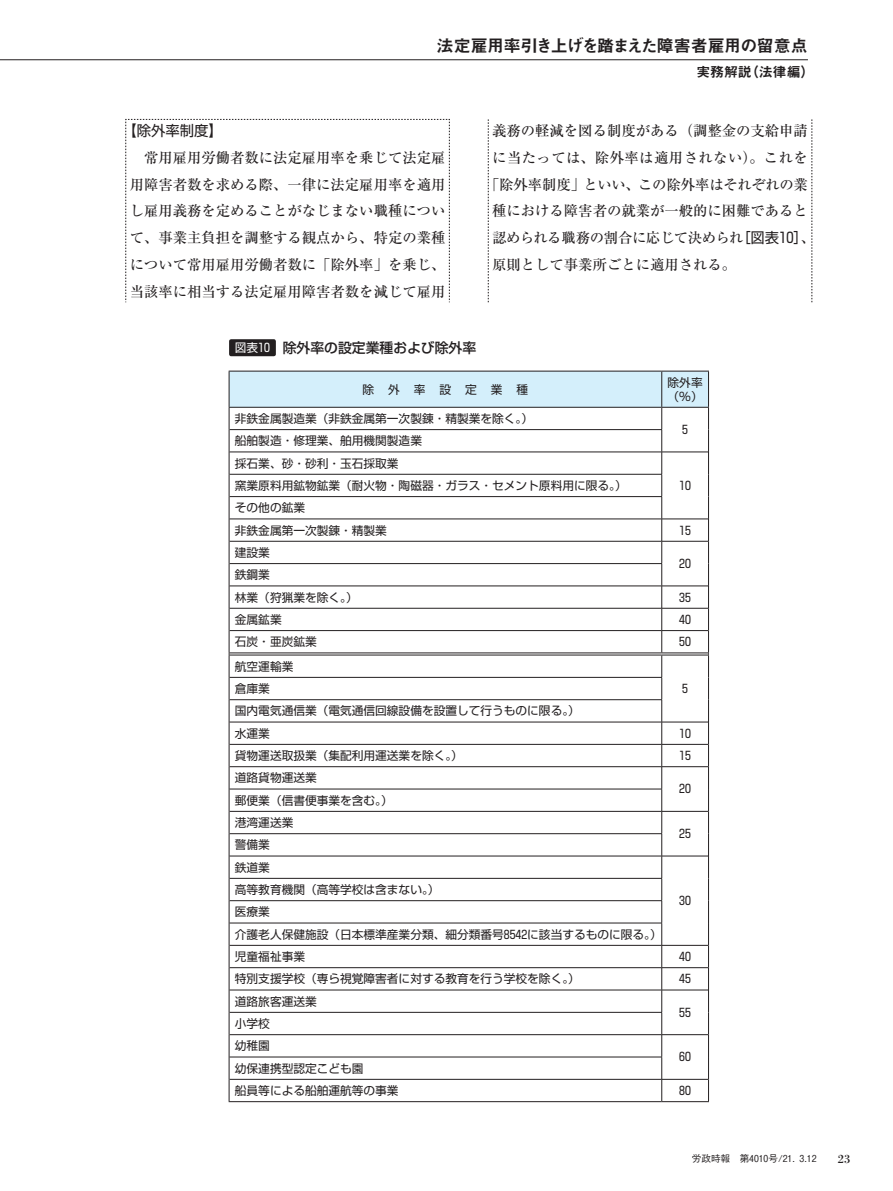
<style>
.page{position:relative;width:893px;height:1191px;background:#fff}
.page>*{position:absolute;margin:0;border:0;box-sizing:border-box;transform-origin:0 0}
.t1{font:16.95px "Midashi Go Pr 5 MB31";letter-spacing:-.035em;color:#231f20}
.t2{font:500 14.4px/26.7px "Ryumin Pr 6 N";color:#231f20;text-align:justify}
.t3{font:500 14.4px "Ryumin Pr 6 N";letter-spacing:-.025em;color:#231f20}
.t4{font:500 14.4px "Ryumin Pr 6 N";letter-spacing:.03em;color:#231f20}
.t5{font:14.4px "Shin Go Pr 6 N";color:#231f20}
.t6{font:500 13.8px "Shin Go Pr 6 N";color:#231f20}
.t7{font:13.8px "Midashi Go Pr 5 MB31";color:#231f20}
.t8{font:12.75px "Bodoni Std";color:#231f20}
.t9{font:11.7px/22.4px "Shin Go Pr 6 N";color:#231f20}
.t10{font:11.7px "Shin Go Pr 6 N";letter-spacing:1.195em;color:#231f20}
.t11{font:500 9.6px "Gothic BBB Pro";color:#231f20}
.s1{font-family:"Shin Go Pr 6 N";font-weight:400}
.s2{font-weight:400;font-size:11.7px;color:#fff}
</style>
<div class="page">
<hr style="left:0;top:59px;width:808px;height:1px;background:#231f20">
<svg style="left:125px;top:119px;width:325px;height:184px"></svg>
<svg style="left:488px;top:119px;width:1px;height:183px"></svg>
<svg style="left:811px;top:119px;width:1px;height:183px"></svg>
<div style="left:229px;top:339px;width:47px;height:17px;background:#231f20;border-radius:2px"></div>
<hr style="left:229px;top:1101px;width:433px;height:1px;background:#231f20">
<hr style="left:662px;top:1101px;width:47px;height:1px;background:#231f20">
<svg style="left:229px;top:371px;width:480px;height:730px"></svg>
<h1 class="t1" style="left:437px;top:32px;width:373px">法定雇用率引き上げを踏まえた障害者雇用の留意点</h1>
<p class="t5" style="left:123px;top:119px;width:102px">【除外率制度】</p>
<p class="t2" style="left:130px;top:143px;width:317px">　常用雇用労働者数に法定雇用率を乗じて法定雇用障害者数を求める際、一律に法定雇用率を適用し雇用義務を定めることがなじまない職種について、事業主負担を調整する観点から、特定の業種について常用雇用労働者数に「除外率」を乗じ、当該率に相当する法定雇用障害者数を減じて雇用</p>
<p class="t7" style="left:696px;top:61px;width:120px">実務解説（法律編）</p>
<p class="t2" style="left:492px;top:117px;width:317px">義務の軽減を図る制度がある（調整金の支給申請</p>
<p class="t4" style="left:492px;top:146px;width:317px">に当たっては、除外率は適用されない）。これを</p>
<p class="t2" style="left:485px;top:170px;width:324px">「除外率制度」といい、この除外率はそれぞれの業</p>
<p class="t2" style="left:492px;top:197px;width:317px">種における障害者の就業が一般的に困難であると</p>
<p class="t3" style="left:492px;top:226px;width:324px">認められる職務の割合に応じて決められ<span class="s1">［図表10］</span>、</p>
<p class="t2" style="left:492px;top:250px;width:245px">原則として事業所ごとに適用される。</p>
<p class="t6" style="left:235px;top:336px;width:243px"><span class="s2">図表10</span> 除外率の設定業種および除外率</p>
<p class="t10" style="left:362px;top:379px;width:167px">除外率設定業種</p>
<p class="t9" style="left:668px;top:374px;width:37px;line-height:13.8px">除外率（％）</p>
<p class="t9" style="left:235px;top:406px;width:300px">非鉄金属製造業（非鉄金属第一次製錬・精製業を除く。）</p>
<p class="t9" style="left:682px;top:417px;width:7px">5</p>
<p class="t9" style="left:235px;top:429px;width:393px">船舶製造・修理業、舶用機関製造業<br>採石業、砂・砂利・玉石採取業<br>窯業原料用鉱物鉱業（耐火物・陶磁器・ガラス・セメント原料用に限る。）</p>
<p class="t9" style="left:679px;top:473px;width:13px">10</p>
<p class="t9" style="left:235px;top:496px;width:154px">その他の鉱業<br>非鉄金属第一次製錬・精製業</p>
<p class="t9" style="left:235px;top:540px;width:37px">建設業</p>
<p class="t9" style="left:235px;top:563px;width:124px">鉄鋼業<br>林業（狩猟業を除く。）</p>
<p class="t9" style="left:679px;top:518px;width:13px">15</p>
<p class="t9" style="left:679px;top:551px;width:13px">20</p>
<p class="t9" style="left:679px;top:585px;width:13px">35</p>
<p class="t9" style="left:235px;top:607px;width:48px">金属鉱業</p>
<p class="t9" style="left:679px;top:607px;width:13px">40</p>
<p class="t9" style="left:235px;top:630px;width:83px">石炭・亜炭鉱業</p>
<p class="t9" style="left:679px;top:630px;width:13px">50</p>
<p class="t9" style="left:235px;top:654px;width:60px">航空運輸業倉庫業</p>
<p class="t9" style="left:682px;top:676px;width:7px">5</p>
<p class="t9" style="left:235px;top:699px;width:346px">国内電気通信業（電気通信回線設備を設置して行うものに限る。）水運業</p>
<p class="t9" style="left:679px;top:721px;width:13px">10</p>
<p class="t9" style="left:235px;top:743px;width:230px">貨物運送取扱業（集配利用運送業を除く。）</p>
<p class="t9" style="left:679px;top:743px;width:13px">15</p>
<p class="t9" style="left:235px;top:766px;width:83px">道路貨物運送業</p>
<p class="t9" style="left:679px;top:777px;width:13px">20</p>
<p class="t9" style="left:235px;top:788px;width:159px">郵便業（信書便事業を含む。）港湾運送業</p>
<p class="t9" style="left:679px;top:821px;width:13px">25</p>
<p class="t9" style="left:235px;top:833px;width:37px">警備業鉄道業</p>
<p class="t9" style="left:679px;top:888px;width:13px">30</p>
<p class="t9" style="left:235px;top:877px;width:428px">高等教育機関（高等学校は含まない。）<br>医療業<br>介護老人保健施設（日本標準産業分類、細分類番号8542に該当するものに限る。）児童福祉事業</p>
<p class="t9" style="left:679px;top:944px;width:13px">40</p>
<p class="t9" style="left:235px;top:967px;width:346px">特別支援学校（専ら視覚障害者に対する教育を行う学校を除く。）</p>
<p class="t9" style="left:679px;top:967px;width:13px">45</p>
<p class="t9" style="left:235px;top:989px;width:83px">道路旅客運送業</p>
<p class="t9" style="left:679px;top:1000px;width:13px">55</p>
<p class="t9" style="left:235px;top:1011px;width:37px">小学校幼稚園</p>
<p class="t9" style="left:679px;top:1045px;width:13px">60</p>
<p class="t9" style="left:235px;top:1056px;width:165px">幼保連携型認定こども園<br>船員等による船舶運航等の事業</p>
<p class="t9" style="left:679px;top:1078px;width:13px">80</p>
<p class="t11" style="left:692px;top:1150px;width:126px">労政時報　第4010号/21. 3.12</p>
<p class="t8" style="left:838px;top:1150px;width:14px">23</p>
</div>
